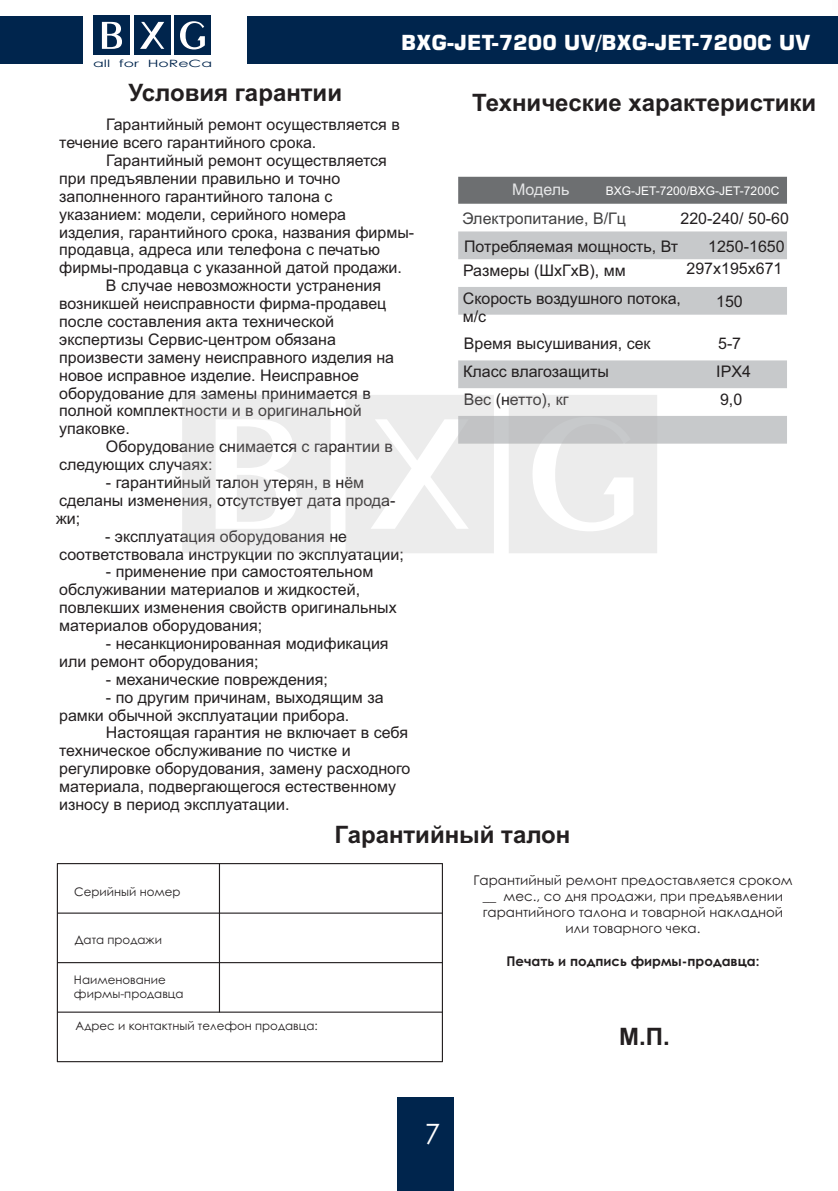
<style>
.page{position:relative;width:838px;height:1191px;background:#fff}
.page>*{position:absolute;margin:0;border:0;box-sizing:border-box;transform-origin:0 0}
.t1{font:28px "Century Gothic";color:#fff}
.t2{font:700 24px "Arial";color:#231f20}
.t3{font:700 20.8px "Square 721 BT";color:#fff}
.t4{font:16px/17.8px "Arial";color:#231f20}
.t5{font:16px "Arial";color:#404041}
.t6{font:16px "Arial";color:#e6e7e8}
.t7{font:13.4px/16px "Century Gothic";color:#231f20;text-align:center}
.t8{font:700 13.4px "Century Gothic";color:#231f20}
.t9{font:12px "Arial";color:#fff}
.t10{font:11.8px/14px "Century Gothic";color:#231f20}
.t11{font:10px "Century Gothic";color:#00254d;scale:1.57 1}
</style>
<div class="page">
<div style="left:397px;top:1096px;width:57px;height:94px;background:#00254d"></div>
<div style="left:247px;top:16px;width:591px;height:47px;background:#00254d"></div>
<div style="left:94px;top:16px;width:36px;height:39px;background:#00254d"></div>
<div style="left:134px;top:16px;width:36px;height:39px;background:#00254d"></div>
<div style="left:174px;top:16px;width:37px;height:39px;background:#00254d"></div>
<svg style="left:102px;top:22px;width:20px;height:27px"></svg>
<svg style="left:140px;top:22px;width:24px;height:27px"></svg>
<svg style="left:180px;top:21px;width:25px;height:28px"></svg>
<div style="left:0;top:16px;width:83px;height:47px;background:#00254d"></div>
<hr style="left:57px;top:863px;width:1px;height:198px;background:#231f20">
<hr style="left:219px;top:863px;width:1px;height:149px;background:#231f20">
<hr style="left:442px;top:863px;width:1px;height:198px;background:#231f20">
<hr style="left:57px;top:1060px;width:386px;height:1px;background:#231f20">
<hr style="left:57px;top:1011px;width:386px;height:1px;background:#231f20">
<hr style="left:57px;top:961px;width:386px;height:1px;background:#231f20">
<hr style="left:57px;top:912px;width:386px;height:1px;background:#231f20">
<hr style="left:57px;top:862px;width:386px;height:1px;background:#231f20">
<div style="left:458px;top:177px;width:329px;height:27px;background:#6d6f71"></div>
<svg style="left:458px;top:231px;width:329px;height:212px;fill:#c7c9cb"></svg>
<svg style="left:182px;top:395px;width:149px;height:158px"></svg>
<svg style="left:346px;top:394px;width:148px;height:159px"></svg>
<svg style="left:509px;top:394px;width:148px;height:159px;background:#e7e7e8"></svg>
<p class="t11" style="left:93px;top:60px;width:77px">all for HoReCa</p>
<h3 class="t3" style="left:401px;top:34px;width:411px">BXG-JET-7200 UV/BXG-JET-7200C UV</h3>
<h2 class="t2" style="left:128px;top:83px;width:215px">Условия гарантии</h2>
<h2 class="t2" style="left:472px;top:94px;width:346px">Технические характеристики</h2>
<p class="t4" style="left:59px;top:117px;width:342px;text-indent:47px">Гарантийный ремонт осуществляется в течение всего гарантийного срока.</p>
<p class="t4" style="left:106px;top:153px;width:282px">Гарантийный ремонт осуществляется</p>
<p class="t4" style="left:59px;top:171px;width:283px">при предъявлении правильно и точно</p>
<p class="t4" style="left:59px;top:189px;width:275px">заполненного гарантийного талона с</p>
<p class="t4" style="left:59px;top:206px;width:288px">указанием: модели, серийного номера</p>
<p class="t4" style="left:59px;top:224px;width:357px">изделия, гарантийного срока, названия фирмы-</p>
<p class="t4" style="left:59px;top:242px;width:322px">продавца, адреса или телефона с печатью</p>
<p class="t4" style="left:59px;top:260px;width:344px">фирмы-продавца с указанной датой продажи.</p>
<p class="t4" style="left:106px;top:278px;width:277px">В случае невозможности устранения</p>
<p class="t4" style="left:59px;top:296px;width:329px">возникшей неисправности фирма-продавец</p>
<p class="t4" style="left:59px;top:314px;width:276px">после составления акта технической</p>
<p class="t4" style="left:59px;top:332px;width:278px">экспертизы Сервис-центром обязана</p>
<p class="t4" style="left:59px;top:349px;width:337px">произвести замену неисправного изделия на</p>
<p class="t4" style="left:59px;top:367px;width:301px">новое исправное изделие. Неисправное</p>
<p class="t4" style="left:59px;top:385px;width:313px">оборудование для замены принимается в</p>
<p class="t4" style="left:59px;top:403px;width:304px">полной комплектности и в оригинальной</p>
<p class="t4" style="left:59px;top:421px;width:72px">упаковке.</p>
<p class="t4" style="left:106px;top:439px;width:289px">Оборудование снимается с гарантии в</p>
<p class="t4" style="left:59px;top:457px;width:155px">следующих случаях:</p>
<p class="t4" style="left:56px;top:474px;width:341px;text-indent:50px">- гарантийный талон утерян, в нём сделаны изменения, отсутствует дата прода&shy;жи;</p>
<p class="t4" style="left:59px;top:528px;width:346px;text-indent:46px">- эксплуатация оборудования не соответствовала инструкции по эксплуатации;</p>
<p class="t4" style="left:59px;top:564px;width:339px;text-indent:47px">- применение при самостоятельном обслуживании материалов и жидкостей, повлекших изменения свойств оригинальных материалов оборудования;</p>
<p class="t4" style="left:59px;top:635px;width:331px;text-indent:47px">- несанкционированная модификация или ремонт оборудования;</p>
<p class="t4" style="left:106px;top:671px;width:223px">- механические повреждения;</p>
<p class="t4" style="left:59px;top:689px;width:326px;text-indent:47px">- по другим причинам, выходящим за рамки обычной эксплуатации прибора.</p>
<p class="t4" style="left:59px;top:725px;width:353px;text-indent:47px">Настоящая гарантия не включает в себя техническое обслуживание по чистке и регулировке оборудования, замену расходного материала, подвергающегося естественному износу в период эксплуатации.</p>
<p class="t6" style="left:512px;top:183px;width:59px">Модель</p>
<p class="t9" style="left:606px;top:186px;width:175px">BXG-JET-7200/BXG-JET-7200C</p>
<p class="t5" style="left:462px;top:212px;width:165px">Электропитание, В/Гц</p>
<p class="t4" style="left:681px;top:206px;width:110px;line-height:27.6px;text-align:right">220-240/ 50-60<br>1250-1650</p>
<p class="t4" style="left:463px;top:235px;width:217px;line-height:24.2px">Потребляемая мощность, Вт<br>Размеры (ШхГхВ), мм</p>
<p class="t4" style="left:463px;top:291px;width:220px">Скорость воздушного потока, м/с</p>
<p class="t4" style="left:463px;top:331px;width:189px;line-height:27.8px">Время высушивания, сек<br>Класс влагозащиты<br>Вес (нетто), кг</p>
<p class="t4" style="left:686px;top:261px;width:98px">297х195х671</p>
<p class="t4" style="left:716px;top:294px;width:28px">150</p>
<p class="t4" style="left:718px;top:336px;width:25px">5-7</p>
<p class="t4" style="left:716px;top:364px;width:36px">IPX4</p>
<p class="t4" style="left:720px;top:392px;width:24px">9,0</p>
<p class="t10" style="left:74px;top:885px;width:108px">Серийный номер</p>
<p class="t10" style="left:75px;top:933px;width:89px">Дата продажи</p>
<p class="t10" style="left:74px;top:973px;width:111px">Наименование фирмы-продавца</p>
<p class="t10" style="left:76px;top:1019px;width:244px">Адрес и контактный телефон продавца:</p>
<h2 class="t2" style="left:334px;top:825px;width:237px">Гарантийный талон</h2>
<p class="t7" style="left:473px;top:873px;width:321px">Гарантийный ремонт предоставляется сроком __ мес., со дня продажи, при предъявлении гарантийного талона и товарной накладной или товарного чека.</p>
<p class="t8" style="left:506px;top:955px;width:255px">Печать и подпись фирмы-продавца:</p>
<h2 class="t2" style="left:619px;top:1026px;width:52px">М.П.</h2>
<h1 class="t1" style="left:425px;top:1122px;width:17px">7</h1>
</div>
